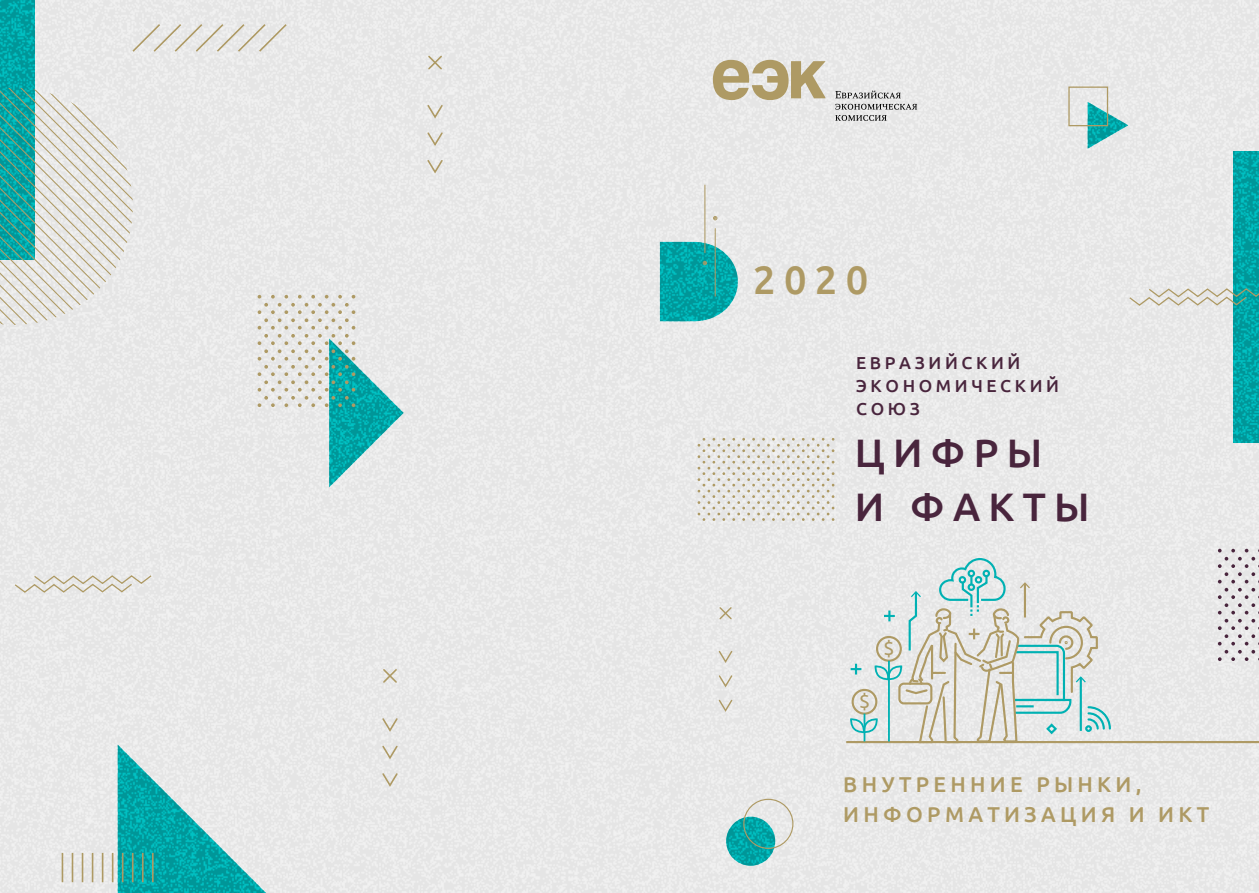
<style>
.page{position:relative;width:1259px;height:893px;background:#e8e8e8}
.page>*{position:absolute;margin:0;border:0;box-sizing:border-box;transform-origin:0 0}
.t1{font:500 39.75px/53.7px "Ubuntu";letter-spacing:.21em;color:#49253d}
.t2{font:500 39.75px "Ubuntu";color:#ae9a64}
.t3{font:500 21.45px/30.3px "Ubuntu";letter-spacing:.2em;color:#ae9a64}
.t4{font:19.35px "Ubuntu";color:#ae9a64}
.t5{font:500 17.25px/23.4px "Ubuntu";letter-spacing:.21em;color:#49253d}
</style>
<div class="page">
<svg style="left:1218px;top:549px;width:41px;height:112px;background:#d7d3d6"></svg>
<svg style="left:697px;top:438px;width:137px;height:83px;background:#e2e0da"></svg>
<svg style="left:713px;top:60px;width:112px;height:40px;background:#c6ba9b"></svg>
<svg style="left:835px;top:91px;width:65px;height:7px"></svg>
<svg style="left:835px;top:104px;width:82px;height:17px"></svg>
<div style="left:1068px;top:87px;width:40px;height:39px;border:1px solid #ae9a64"></div>
<div style="left:743px;top:799px;width:50px;height:50px;border:1px solid #ae9a64;border-radius:50%"></div>
<svg style="left:1128px;top:287px;width:131px;height:20px;background:#b7d1ca"></svg>
<svg style="left:717px;top:650px;width:16px;height:14px"></svg>
<svg style="left:717px;top:674px;width:16px;height:15px"></svg>
<svg style="left:717px;top:698px;width:16px;height:15px"></svg>
<svg style="left:718px;top:606px;width:15px;height:15px"></svg>
<hr style="left:846px;top:741px;width:413px;height:2px;background:#ae9a64">
<hr style="left:714px;top:229px;width:2px;height:67px;background:#ae9a64">
<svg style="left:713px;top:216px;width:4px;height:4px"></svg>
<hr style="left:704px;top:185px;width:1px;height:68px;background:#ae9a64">
<svg style="left:660px;top:242px;width:78px;height:79px;background:#1dacae"></svg>
<svg style="left:62px;top:853px;width:1px;height:29px"></svg>
<svg style="left:72px;top:853px;width:1px;height:29px"></svg>
<svg style="left:82px;top:853px;width:1px;height:29px"></svg>
<svg style="left:92px;top:853px;width:1px;height:29px"></svg>
<svg style="left:102px;top:853px;width:1px;height:29px"></svg>
<svg style="left:112px;top:745px;width:154px;height:148px;background:#77c7c8"></svg>
<hr style="left:142px;top:853px;width:2px;height:29px;background:#ae9a64">
<hr style="left:152px;top:853px;width:2px;height:29px;background:#ae9a64">
<svg style="left:426px;top:103px;width:18px;height:17px"></svg>
<svg style="left:426px;top:131px;width:18px;height:17px"></svg>
<svg style="left:426px;top:158px;width:18px;height:17px"></svg>
<svg style="left:427px;top:54px;width:16px;height:17px"></svg>
<svg style="left:381px;top:717px;width:18px;height:16px"></svg>
<svg style="left:381px;top:744px;width:18px;height:17px"></svg>
<svg style="left:381px;top:772px;width:18px;height:16px"></svg>
<svg style="left:381px;top:667px;width:17px;height:17px"></svg>
<svg style="left:131px;top:22px;width:157px;height:31px;background:#e3e2dd"></svg>
<svg style="left:13px;top:574px;width:140px;height:20px;background:#e0ded7"></svg>
<svg style="left:0;top:88px;width:133px;height:237px;background:#bbd5d0"></svg>
<svg style="left:848px;top:557px;width:264px;height:187px;background:#d7ded8"></svg>
<svg style="left:258px;top:295px;width:145px;height:192px;background:#bad8d6"></svg>
<h1 class="t2" style="left:753px;top:255px;width:117px">2020</h1>
<p class="t5" style="left:856px;top:350px;width:205px">ЕВРАЗИЙСКИЙ<br>ЭКОНОМИЧЕСКИЙ<br>СОЮЗ</p>
<h1 class="t1" style="left:855px;top:425px;width:236px">ЦИФРЫ<br>И ФАКТЫ</h1>
<p class="t4" style="left:859px;top:689px;width:12px">$</p>
<p class="t4" style="left:883px;top:637px;width:12px">$</p>
<p class="t3" style="left:843px;top:768px;width:367px">ВНУТРЕННИЕ РЫНКИ,<br>ИНФОРМАТИЗАЦИЯ И ИКТ</p>
</div>
